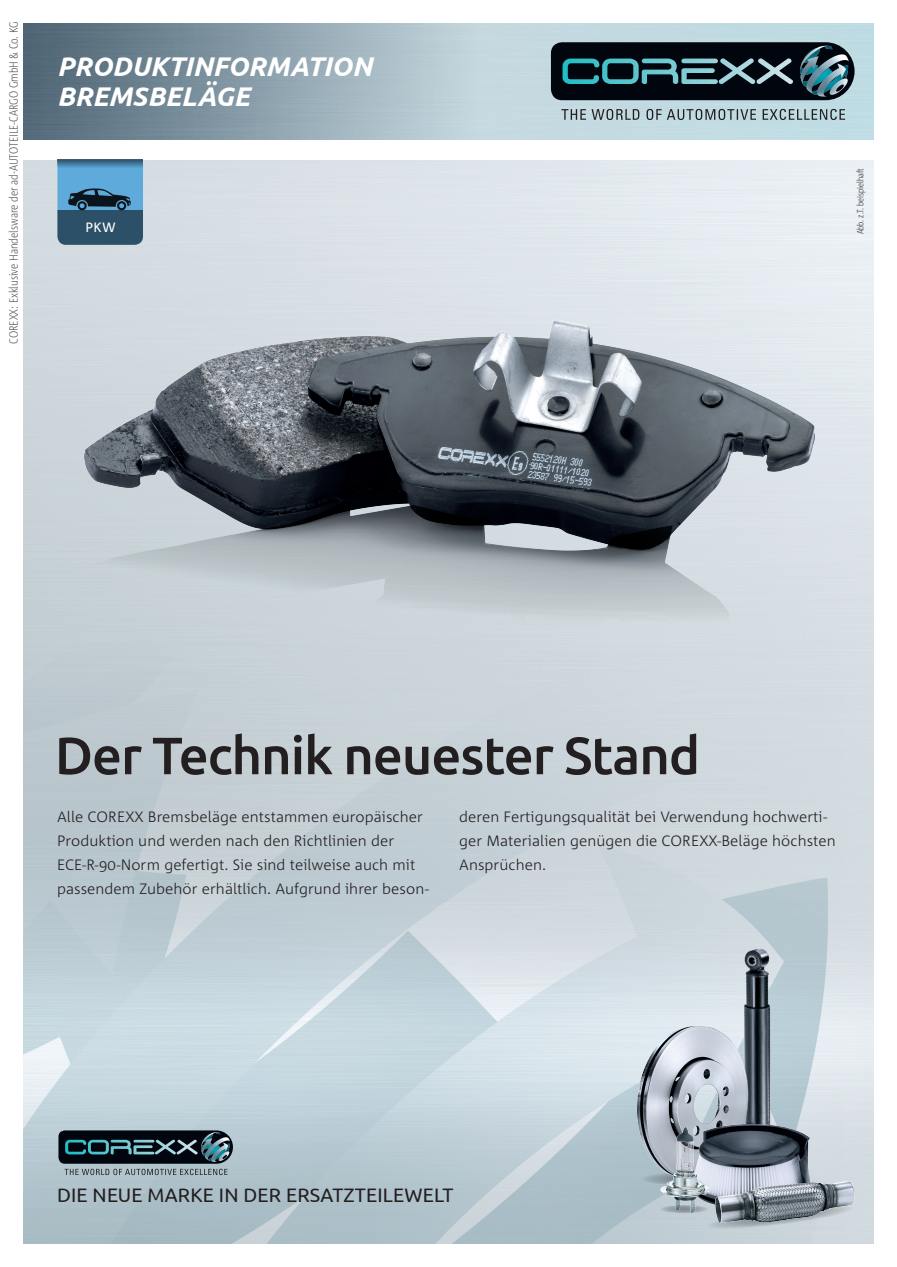
<style>
.page{position:relative;width:897px;height:1267px;background:#fff}
.page>*{position:absolute;margin:0;border:0;box-sizing:border-box;transform-origin:0 0}
.t1{font:500 52.5px "Ubuntu";letter-spacing:-.02em;color:#231f20}
.t2{font:italic 700 27px/30px "Ubuntu";color:#fff}
.t3{font:19.5px "Ubuntu";letter-spacing:.01em;color:#231f20}
.t4{font:300 15px/24px "Corpid E1 s";letter-spacing:.005em;color:#231f20}
.t5{font:13.5px "Corpid E1 s";color:#fff}
.t6{font:300 12px "Corpid E1 s Cd";color:#231f20}
.t7{font:300 9px "Corpid E1 s Cd";color:#231f20}
</style>
<div class="page">
<img style="left:23px;top:710px;width:819px;height:533px">
<div style="left:23px;top:23px;width:850px;height:123px;background:#526978"></div>
<svg style="left:52px;top:23px;width:821px;height:117px;background:#9eb4be"></svg>
<svg style="left:551px;top:42px;width:303px;height:58px;background:#20353d"></svg>
<svg style="left:561px;top:109px;width:284px;height:11px;background:#93a4a9"></svg>
<img style="left:23px;top:255px;width:839px;height:119px">
<img style="left:23px;top:374px;width:839px;height:336px">
<div style="left:15px;top:140px;width:872px;height:19px;background:#fff"></div>
<svg style="left:57px;top:168px;width:86px;height:42px"></svg>
<div style="left:57px;top:210px;width:86px;height:35px;background:#2c5067"></div>
<svg style="left:57px;top:159px;width:86px;height:9px"></svg>
<img style="left:66px;top:169px;width:64px;height:42px">
<img style="left:741px;top:926px;width:33px;height:136px">
<img style="left:633px;top:1011px;width:126px;height:194px">
<img style="left:667px;top:1062px;width:165px;height:154px">
<svg style="left:705px;top:1229px;width:150px;height:1px"></svg>
<img style="left:683px;top:1179px;width:173px;height:50px">
<img style="left:660px;top:1124px;width:49px;height:88px">
<svg style="left:58px;top:1130px;width:175px;height:44px;background:#3f535b"></svg>
<p class="t6" style="left:6px;top:344px;width:323px;rotate:-90deg">COREXX: Exklusive Handelsware der ad-AUTOTEILE-CARGO GmbH &amp; Co. KG</p>
<h2 class="t2" style="left:57px;top:51px;width:316px">PRODUKTINFORMATION<br>BREMSBELÄGE</h2>
<p class="t5" style="left:85px;top:218px;width:32px">PKW</p>
<p class="t7" style="left:854px;top:234px;width:68px;rotate:-90deg">Abb. z.T. beispielhaft</p>
<h1 class="t1" style="left:55px;top:722px;width:646px">Der Technik neuester Stand</h1>
<p class="t4" style="left:57px;top:804px;width:373px">Alle COREXX Bremsbeläge entstammen europäischer Produktion und werden nach den Richtlinien der ECE-R-90-Norm gefertigt. Sie sind teilweise auch mit passendem Zubehör erhältlich. Aufgrund ihrer beson-</p>
<p class="t4" style="left:459px;top:804px;width:378px">deren Fertigungsqualität bei Verwendung hochwerti&shy;ger Materialien genügen die COREXX-Beläge höchsten<br>Ansprüchen.</p>
<h3 class="t3" style="left:57px;top:1183px;width:398px">DIE NEUE MARKE IN DER ERSATZTEILEWELT</h3>
</div>
